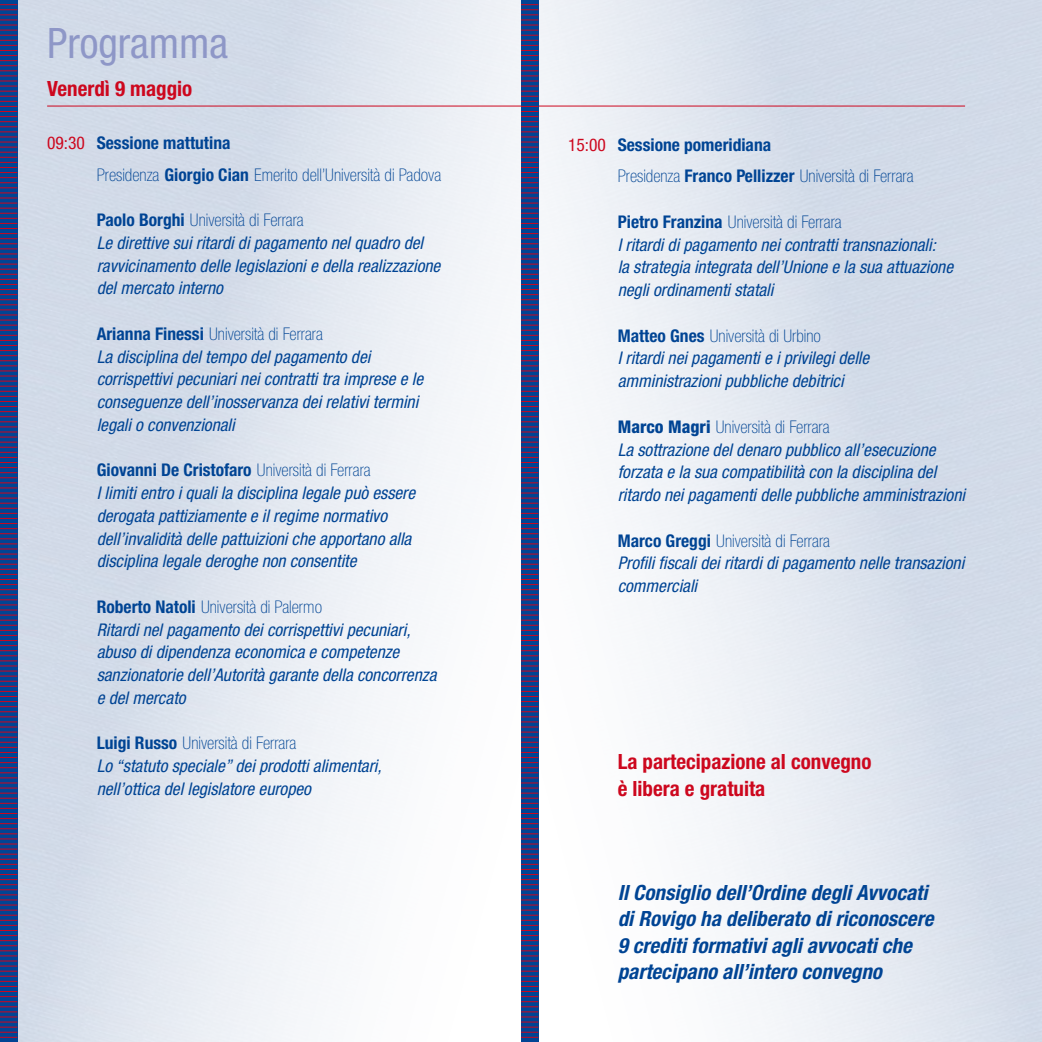
<style>
.page{position:relative;width:1042px;height:1042px;background:#fff}
.page>*{position:absolute;margin:0;border:0;box-sizing:border-box;transform-origin:0 0}
.t1{font:condensed 42px "Helvetica Neue";color:#8e97c7}
.t2{font:italic 700 condensed 21px/26.2px "Helvetica Neue";color:#004494}
.t3{font:700 condensed 21px/26.2px "Helvetica Neue";color:#cd071e}
.t4{font:italic condensed 17.5px/22.8px "Helvetica Neue";color:#004494}
.t5{font:100 condensed 17.5px/31.5px "Helvetica Neue";color:#004494}
.t6{font:700 condensed 17.5px/31.5px "Helvetica Neue";color:#004494}
.s1{font-weight:400;color:#cd071e}
.s2{font-weight:700}
.s3{font-weight:700;font-style:normal}
.s4{font-weight:100;font-style:normal}
.s5{font-weight:100}
.s6{font-weight:800;font-style:normal}
</style>
<div class="page">
<img style="left:17px;top:0;width:1025px;height:1042px">
<svg style="left:0;top:4px;width:17px;height:1034px;background:#28377c"></svg>
<hr style="left:47px;top:106px;width:918px;height:1px;background:#cd071e">
<svg style="left:521px;top:4px;width:17px;height:1034px;background:#28377c"></svg>
<h1 class="t1" style="left:47px;top:19px;width:183px">Programma</h1>
<p class="t3" style="left:47px;top:75px;width:147px">Venerdì 9 maggio</p>
<p class="t5" style="left:97px;top:127px;width:346px;text-indent:-50px"><span class="s1">09:30</span> <span class="s2">Sessione mattutina<br></span>Presidenza <span class="s2">Giorgio Cian</span> Emerito dell’Università di Padova</p>
<p class="t4" style="left:97px;top:208px;width:345px"><span class="s3">Paolo Borghi</span> <span class="s4">Università di Ferrara<br></span>Le direttive sui ritardi di pagamento nel quadro del ravvicinamento delle legislazioni e della realizzazione del mercato interno</p>
<p class="t4" style="left:97px;top:322px;width:328px"><span class="s3">Arianna Finessi</span> <span class="s4">Università di Ferrara<br></span>La disciplina del tempo del pagamento dei corrispettivi pecuniari nei contratti tra imprese e le conseguenze dell’inosservanza dei relativi termini legali o convenzionali</p>
<p class="t4" style="left:97px;top:459px;width:320px"><span class="s3">Giovanni De Cristofaro</span> <span class="s4">Università di Ferrara<br></span>I limiti entro i quali la disciplina legale può essere derogata pattiziamente e il regime normativo dell’invalidità delle pattuizioni che apportano alla disciplina legale deroghe non consentite</p>
<p class="t4" style="left:97px;top:595px;width:341px"><span class="s3">Roberto Natoli</span> <span class="s4">Università di Palermo<br></span>Ritardi nel pagamento dei corrispettivi pecuniari, abuso di dipendenza economica e competenze sanzionatorie dell’Autorità garante della concorrenza e del mercato</p>
<p class="t4" style="left:97px;top:732px;width:286px"><span class="s3">Luigi Russo</span> <span class="s4">Università di Ferrara<br></span>Lo “statuto speciale” dei prodotti alimentari, nell’ottica del legislatore europeo</p>
<p class="t6" style="left:618px;top:129px;width:297px;text-indent:-50px"><span class="s1">15:00</span> Sessione pomeridiana<br><span class="s5">Presidenza</span> Franco Pellizzer <span class="s5">Università di Ferrara</span></p>
<p class="t4" style="left:618px;top:210px;width:337px"><span class="s3">Pietro Franzina</span> <span class="s4">Università di Ferrara<br></span>I ritardi di pagamento nei contratti transnazionali:<br>la strategia integrata dell’Unione e la sua attuazione negli ordinamenti statali</p>
<p class="t4" style="left:618px;top:324px;width:253px"><span class="s3">Matteo Gnes</span> <span class="s4">Università di Urbino<br></span>I ritardi nei pagamenti e i privilegi delle amministrazioni pubbliche debitrici</p>
<p class="t4" style="left:618px;top:415px;width:349px"><span class="s6">Marco Magri</span> <span class="s4">Università di Ferrara<br></span>La sottrazione del denaro pubblico all’esecuzione forzata e la sua compatibilità con la disciplina del ritardo nei pagamenti delle pubbliche amministrazioni</p>
<p class="t4" style="left:618px;top:529px;width:348px"><span class="s3">Marco Greggi</span> <span class="s4">Università di Ferrara<br></span>Profili fiscali dei ritardi di pagamento nelle transazioni commerciali</p>
<p class="t3" style="left:618px;top:748px;width:255px">La partecipazione al convegno è libera e gratuita</p>
<p class="t2" style="left:618px;top:879px;width:317px">Il Consiglio dell’Ordine degli Avvocati di Rovigo ha deliberato di riconoscere 9 crediti formativi agli avvocati che partecipano all’intero convegno</p>
</div>
